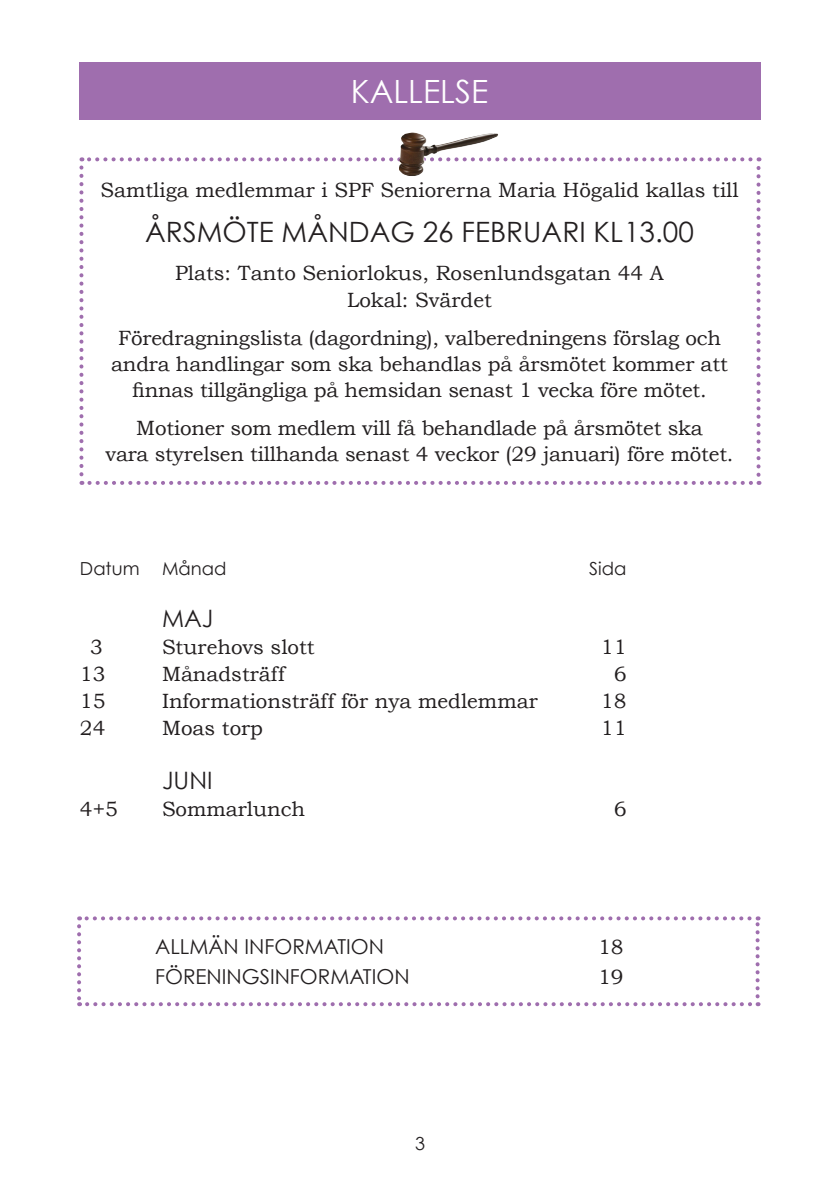
<style>
.page{position:relative;width:840px;height:1191px;background:#fff}
.page>*{position:absolute;margin:0;border:0;box-sizing:border-box;transform-origin:0 0}
.t1{font:32px "Century Gothic";color:#fff}
.t2{font:28px "Century Gothic";color:#231f20}
.t3{font:24px "Century Gothic";color:#231f20}
.t4{font:20.6px/26px "Bookman Old Style";letter-spacing:-.01em;color:#231f20;text-align:center}
.t5{font:20.6px "Century Gothic";color:#231f20}
.t6{font:18px "Century Gothic";color:#231f20}
</style>
<div class="page">
<svg style="left:77px;top:926px;width:4px;height:80px"></svg>
<svg style="left:87px;top:1002px;width:671px;height:4px"></svg>
<svg style="left:755px;top:916px;width:4px;height:80px"></svg>
<svg style="left:79px;top:916px;width:670px;height:4px"></svg>
<svg style="left:79px;top:167px;width:4px;height:318px"></svg>
<svg style="left:89px;top:481px;width:670px;height:4px"></svg>
<svg style="left:756px;top:157px;width:4px;height:318px"></svg>
<svg style="left:81px;top:157px;width:669px;height:4px"></svg>
<div style="left:79px;top:62px;width:681px;height:58px;background:#9f6eae"></div>
<img style="left:398px;top:132px;width:101px;height:44px">
<h1 class="t1" style="left:350px;top:71px;width:139px">KALLELSE</h1>
<p class="t4" style="left:100px;top:177px;width:639px">Samtliga medlemmar i SPF Seniorerna Maria Högalid kallas till</p>
<h2 class="t2" style="left:145px;top:214px;width:550px">ÅRSMÖTE MÅNDAG 26 FEBRUARI KL13.00</h2>
<p class="t4" style="left:175px;top:259px;width:490px;line-height:26.6px">Plats: Tanto Seniorlokus, Rosenlundsgatan 44 A<br>Lokal: Svärdet</p>
<p class="t4" style="left:111px;top:324px;width:617px">Föredragningslista (dagordning), valberedningens förslag och andra handlingar som ska behandlas på årsmötet kommer att finnas tillgängliga på hemsidan senast 1 vecka före mötet.</p>
<p class="t4" style="left:105px;top:414px;width:629px">Motioner som medlem vill få behandlade på årsmötet ska<br>vara styrelsen tillhanda senast 4 veckor (29 januari) före mötet.</p>
<p class="t6" style="left:80px;top:557px;width:148px">Datum Månad</p>
<p class="t6" style="left:589px;top:557px;width:39px">Sida</p>
<p class="t3" style="left:162px;top:602px;width:53px">MAJ</p>
<p class="t4" style="left:90px;top:633px;width:14px">3</p>
<p class="t4" style="left:162px;top:633px;width:154px">Sturehovs slott</p>
<p class="t4" style="left:600px;top:633px;width:27px">11</p>
<p class="t4" style="left:80px;top:660px;width:27px">13</p>
<p class="t4" style="left:162px;top:660px;width:124px">Månadsträff</p>
<p class="t4" style="left:613px;top:660px;width:14px">6</p>
<p class="t4" style="left:80px;top:687px;width:27px">15</p>
<p class="t4" style="left:162px;top:687px;width:377px">Informationsträff för nya medlemmar</p>
<p class="t4" style="left:600px;top:687px;width:27px">18</p>
<p class="t4" style="left:80px;top:714px;width:27px">24</p>
<p class="t4" style="left:162px;top:714px;width:102px">Moas torp</p>
<p class="t4" style="left:600px;top:714px;width:27px">11</p>
<p class="t3" style="left:162px;top:764px;width:52px">JUNI</p>
<p class="t4" style="left:80px;top:795px;width:39px">4+5</p>
<p class="t4" style="left:162px;top:795px;width:144px">Sommarlunch</p>
<p class="t4" style="left:613px;top:795px;width:14px">6</p>
<p class="t5" style="left:155px;top:933px;width:230px">ALLMÄN INFORMATION</p>
<p class="t4" style="left:597px;top:933px;width:27px">18</p>
<p class="t5" style="left:155px;top:963px;width:256px">FÖRENINGSINFORMATION</p>
<p class="t4" style="left:597px;top:963px;width:27px">19</p>
<p class="t6" style="left:415px;top:1132px;width:11px">3</p>
</div>
